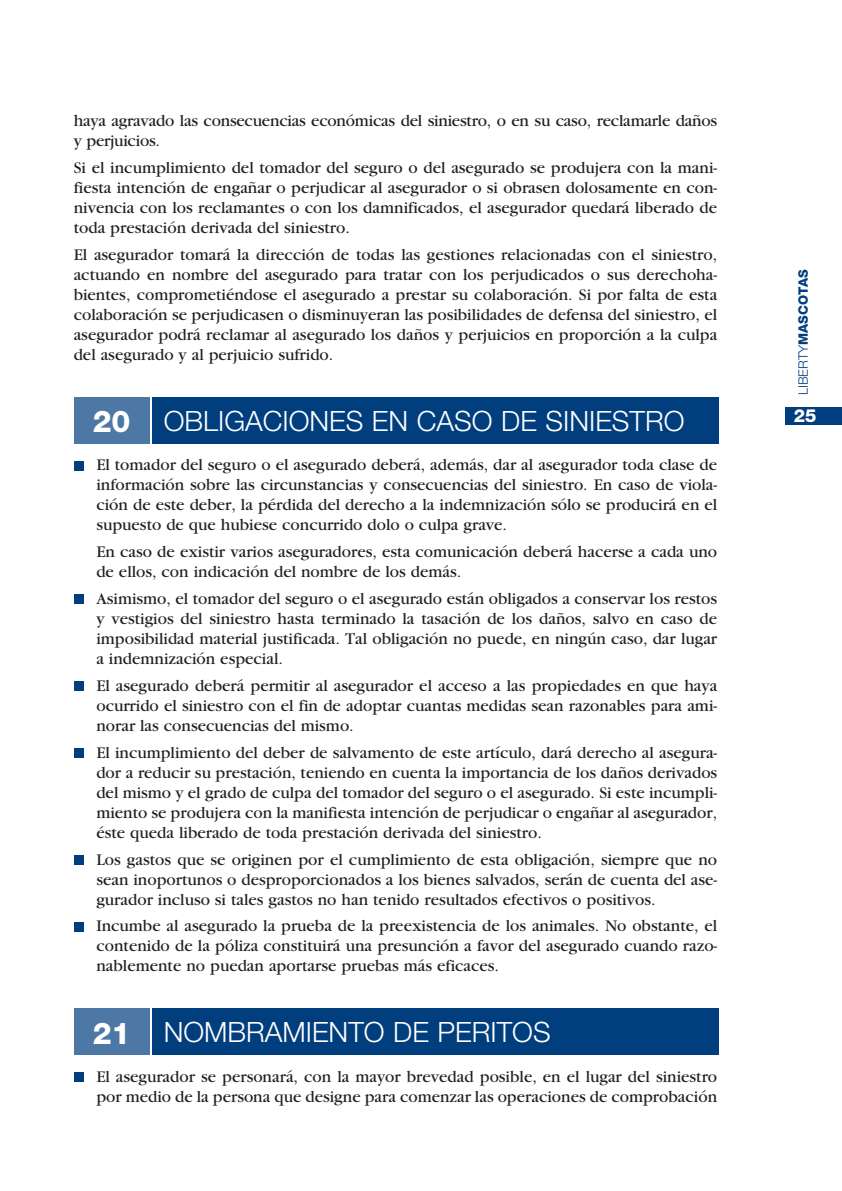
<style>
.page{position:relative;width:842px;height:1191px;background:#fff}
.page>*{position:absolute;margin:0;border:0;box-sizing:border-box;transform-origin:0 0}
.t1{font:300 28px "Helvetica Neue";color:#fff}
.t2{font:800 18px "Helvetica Neue";color:#fff}
.t3{font:17px/20px "Garamond";color:#231f20;text-align:justify}
.t4{font:800 13px "Helvetica Neue";color:#003e7e}
.s1{font-weight:800;font-size:30px}
.s2{font-weight:300}
</style>
<div class="page">
<div style="left:785px;top:407px;width:57px;height:17px;background:#003e7e"></div>
<div style="left:152px;top:397px;width:567px;height:46px;background:#003e7e"></div>
<div style="left:74px;top:397px;width:76px;height:46px;background:#4d78a5"></div>
<div style="left:74px;top:461px;width:9px;height:9px;background:#003e7e"></div>
<div style="left:74px;top:594px;width:9px;height:10px;background:#003e7e"></div>
<div style="left:74px;top:681px;width:9px;height:10px;background:#003e7e"></div>
<div style="left:74px;top:748px;width:9px;height:9px;background:#003e7e"></div>
<div style="left:74px;top:855px;width:9px;height:9px;background:#003e7e"></div>
<div style="left:74px;top:921px;width:9px;height:10px;background:#003e7e"></div>
<div style="left:152px;top:1008px;width:567px;height:47px;background:#003e7e"></div>
<div style="left:74px;top:1008px;width:76px;height:47px;background:#4d78a5"></div>
<div style="left:74px;top:1072px;width:9px;height:9px;background:#003e7e"></div>
<p class="t3" style="left:74px;top:111px;width:645px">haya agravado las consecuencias económicas del siniestro, o en su caso, reclamarle daños y perjuicios.</p>
<p class="t3" style="left:74px;top:158px;width:645px">Si el incumplimiento del tomador del seguro o del asegurado se produjera con la mani&shy;fiesta intención de engañar o perjudicar al asegurador o si obrasen dolosamente en con&shy;nivencia con los reclamantes o con los damnificados, el asegurador quedará liberado de toda prestación derivada del siniestro.</p>
<p class="t3" style="left:74px;top:245px;width:645px">El asegurador tomará la dirección de todas las gestiones relacionadas con el siniestro, actuando en nombre del asegurado para tratar con los perjudicados o sus derechoha&shy;bientes, comprometiéndose el asegurado a prestar su colaboración. Si por falta de esta colaboración se perjudicasen o disminuyeran las posibilidades de defensa del siniestro, el asegurador podrá reclamar al asegurado los daños y perjuicios en proporción a la culpa del asegurado y al perjuicio sufrido.</p>
<h1 class="t1" style="left:93px;top:403px;width:593px"><span class="s1">20</span> OBLIGACIONES EN CASO DE SINIESTRO</h1>
<p class="t3" style="left:96px;top:455px;width:622px">El tomador del seguro o el asegurado deberá, además, dar al asegurador toda clase de información sobre las circunstancias y consecuencias del siniestro. En caso de viola&shy;ción de este deber, la pérdida del derecho a la indemnización sólo se producirá en el supuesto de que hubiese concurrido dolo o culpa grave.</p>
<p class="t3" style="left:96px;top:542px;width:622px">En caso de existir varios aseguradores, esta comunicación deberá hacerse a cada uno de ellos, con indicación del nombre de los demás.</p>
<p class="t3" style="left:96px;top:589px;width:622px">Asimismo, el tomador del seguro o el asegurado están obligados a conservar los restos y vestigios del siniestro hasta terminado la tasación de los daños, salvo en caso de imposibilidad material justificada. Tal obligación no puede, en ningún caso, dar lugar a indemnización especial.</p>
<p class="t3" style="left:96px;top:676px;width:622px">El asegurado deberá permitir al asegurador el acceso a las propiedades en que haya ocurrido el siniestro con el fin de adoptar cuantas medidas sean razonables para ami&shy;norar las consecuencias del mismo.</p>
<p class="t3" style="left:96px;top:742px;width:622px">El incumplimiento del deber de salvamento de este artículo, dará derecho al asegura&shy;dor a reducir su prestación, teniendo en cuenta la importancia de los daños derivados del mismo y el grado de culpa del tomador del seguro o el asegurado. Si este incumpli&shy;miento se produjera con la manifiesta intención de perjudicar o engañar al asegurador, éste queda liberado de toda prestación derivada del siniestro.</p>
<p class="t3" style="left:96px;top:849px;width:622px">Los gastos que se originen por el cumplimiento de esta obligación, siempre que no sean inoportunos o desproporcionados a los bienes salvados, serán de cuenta del ase&shy;gurador incluso si tales gastos no han tenido resultados efectivos o positivos.</p>
<p class="t3" style="left:96px;top:916px;width:622px">Incumbe al asegurado la prueba de la preexistencia de los animales. No obstante, el contenido de la póliza constituirá una presunción a favor del asegurado cuando razo&shy;nablemente no puedan aportarse pruebas más eficaces.</p>
<h1 class="t1" style="left:93px;top:1015px;width:459px"><span class="s1">21</span> NOMBRAMIENTO DE PERITOS</h1>
<p class="t3" style="left:96px;top:1066px;width:622px">El asegurador se personará, con la mayor brevedad posible, en el lugar del siniestro por medio de la persona que designe para comenzar las operaciones de comprobación</p>
<p class="t4" style="left:795px;top:395px;width:128px;rotate:-90deg"><span class="s2">LIBERTY</span>MASCOTAS</p>
<p class="t2" style="left:794px;top:405px;width:24px">25</p>
</div>
